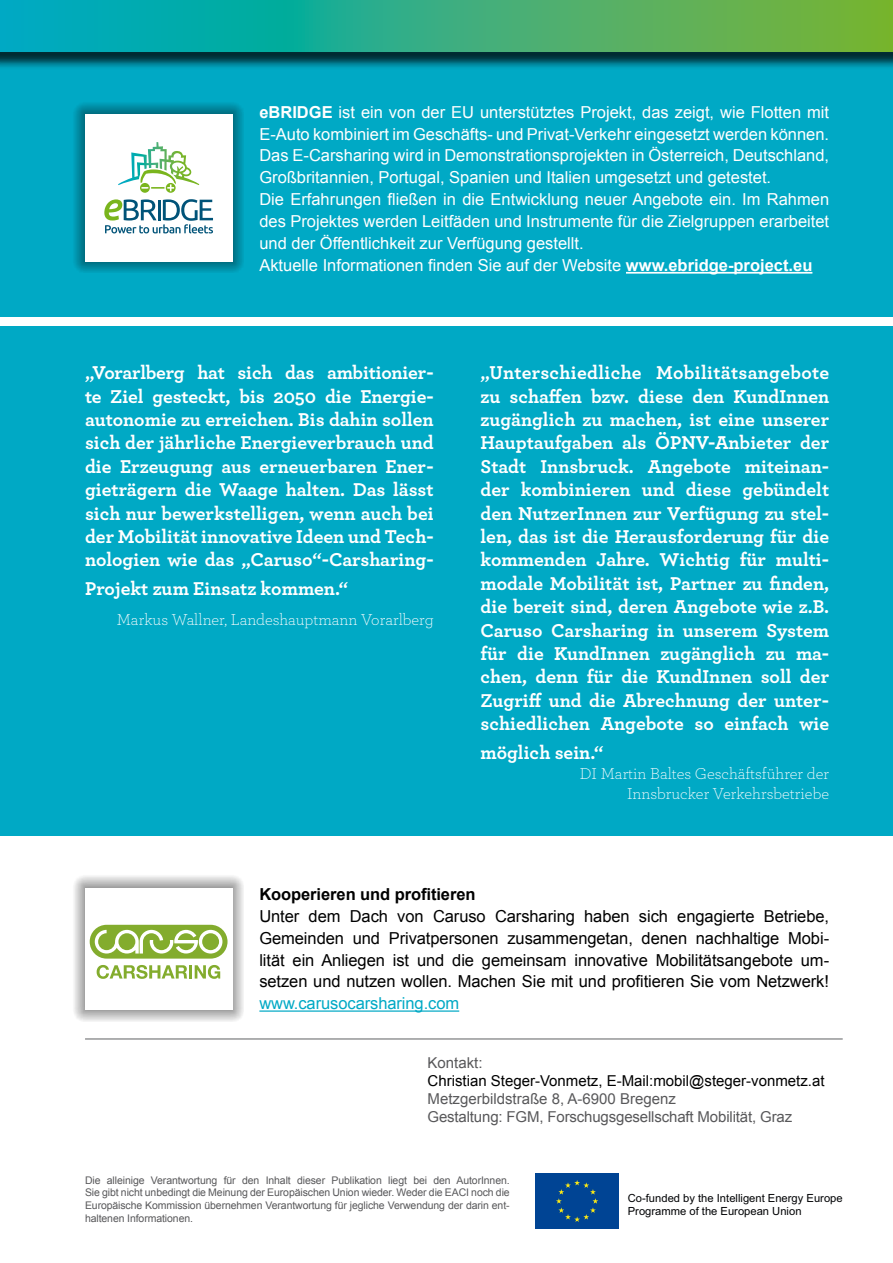
<style>
.page{position:relative;width:893px;height:1263px;background:#fff}
.page>*{position:absolute;margin:0;border:0;box-sizing:border-box;transform-origin:0 0}
.t1{font:700 19.5px/23.4px "Archer Pro";color:#fff;text-align:justify}
.t2{font:16.5px/21.9px "Arial";color:#fff}
.t3{font:16.5px/21.9px "Arial";letter-spacing:-.005em;color:#000;text-align:justify}
.t4{font:300 16.5px/19.8px "Archer Pro";color:#fff;text-align:right}
.t5{font:700 16.5px "Arial";letter-spacing:-.005em;color:#000}
.t6{font:16.5px "Arial";letter-spacing:-.005em;color:#00a9c5}
.t7{font:15px/18px "Arial";letter-spacing:-.01em;color:#58585a}
.t8{font:15px "Arial";color:#000}
.t9{font:11.25px/13.5px "Arial";color:#000204}
.t10{font:10.5px/12.6px "Arial";letter-spacing:-.01em;color:#58585a;text-align:justify}
.s1{font-weight:700}
</style>
<div class="page">
<div style="left:0;top:326px;width:893px;height:509px;background:#00a9c5"></div>
<div style="left:0;top:38px;width:893px;height:279px;background:#00a9c5"></div>
<div style="left:0;top:0;width:893px;height:70px;background:#000;opacity:.75"></div>
<svg style="left:0;top:0;width:893px;height:51px;background:#34ae7e"></svg>
<hr style="left:626px;top:272px;width:186px;height:2px;background:#fff">
<div style="left:71px;top:100px;width:173px;height:173px;background:#000;opacity:.75"></div>
<div style="left:85px;top:114px;width:147px;height:147px;background:#fff"></div>
<svg style="left:118px;top:142px;width:81px;height:51px"></svg>
<svg style="left:104px;top:199px;width:109px;height:34px"></svg>
<hr style="left:259px;top:1010px;width:200px;height:2px;background:#00a9c5">
<div style="left:71px;top:874px;width:173px;height:147px;background:#000;opacity:.75"></div>
<div style="left:85px;top:888px;width:147px;height:122px;background:#fff"></div>
<div style="left:90px;top:925px;width:138px;height:33px;background:#83ac2d;border-radius:17px"></div>
<svg style="left:95px;top:930px;width:127px;height:23px"></svg>
<svg style="left:97px;top:965px;width:123px;height:14px"></svg>
<div style="left:535px;top:1173px;width:84px;height:56px;background:#004494"></div>
<svg style="left:556px;top:1180px;width:42px;height:42px"></svg>
<hr style="left:85px;top:1038px;width:758px;height:2px;background:#949597">
<p class="t2" style="left:259px;top:101px;width:571px"><span class="s1">eBRIDGE</span> ist ein von der EU unterstütztes Projekt, das zeigt, wie Flotten mit E-Auto kombiniert im Geschäfts- und Privat-Verkehr eingesetzt werden können.<br>Das E-Carsharing wird in Demonstrationsprojekten in Österreich, Deutschland, Großbritannien, Portugal, Spanien und Italien umgesetzt und getestet.<br>Die Erfahrungen fließen in die Entwicklung neuer Angebote ein. Im Rahmen des Projektes werden Leitfäden und Instrumente für die Zielgruppen erarbeitet und der Öffentlichkeit zur Verfügung gestellt.<br>Aktuelle Informationen finden Sie auf der Website <span class="s1">www.ebridge-project.eu</span></p>
<p class="t1" style="left:85px;top:360px;width:350px">„Vorarlberg hat sich das ambitionier&shy;te Ziel gesteckt, bis 2050 die Energie&shy;autonomie zu erreichen. Bis dahin sollen sich der jährliche Energieverbrauch und die Erzeugung aus erneuerbaren Ener&shy;gieträgern die Waage halten. Das lässt sich nur bewerkstelligen, wenn auch bei der Mobilität innovative Ideen und Tech&shy;nologien wie das „Caruso“-Carsharing-</p>
<p class="t1" style="left:85px;top:576px;width:265px">Projekt zum Einsatz kommen.“</p>
<p class="t4" style="left:117px;top:609px;width:318px">Markus Wallner, Landeshauptmann Vorarlberg</p>
<p class="t1" style="left:480px;top:360px;width:350px">„Unterschiedliche Mobilitätsangebote zu schaffen bzw. diese den KundInnen zugänglich zu machen, ist eine unserer Hauptaufgaben als ÖPNV-Anbieter der Stadt Innsbruck. Angebote miteinan&shy;der kombinieren und diese gebündelt den NutzerInnen zur Verfügung zu stel&shy;len, das ist die Herausforderung für die kommenden Jahre. Wichtig für multi&shy;modale Mobilität ist, Partner zu finden, die bereit sind, deren Angebote wie z.B.<br>Caruso Carsharing in unserem System für die KundInnen zugänglich zu ma&shy;chen, denn für die KundInnen soll der Zugriff und die Abrechnung der unter&shy;schiedlichen Angebote so einfach wie</p>
<p class="t1" style="left:480px;top:740px;width:124px">möglich sein.“</p>
<p class="t4" style="left:580px;top:763px;width:251px">DI Martin Baltes Geschäftsführer der<br>Innsbrucker Verkehrsbetriebe</p>
<p class="t5" style="left:259px;top:883px;width:218px">Kooperieren und profitieren</p>
<p class="t3" style="left:259px;top:905px;width:571px">Unter dem Dach von Caruso Carsharing haben sich engagierte Betriebe, Gemeinden und Privatpersonen zusammengetan, denen nachhaltige Mobi&shy;lität ein Anliegen ist und die gemeinsam innovative Mobilitätsangebote um&shy;setzen und nutzen wollen. Machen Sie mit und profitieren Sie vom Netzwerk!</p>
<p class="t6" style="left:259px;top:993px;width:201px">www.carusocarsharing.com</p>
<p class="t7" style="left:427px;top:1053px;width:57px">Kontakt:</p>
<p class="t8" style="left:427px;top:1070px;width:399px">Christian Steger-Vonmetz, E-Mail:mobil@steger-vonmetz.at</p>
<p class="t7" style="left:427px;top:1089px;width:366px">Metzgerbildstraße 8, A-6900 Bregenz<br>Gestaltung: FGM, Forschugsgesellschaft Mobilität, Graz</p>
<p class="t10" style="left:85px;top:1174px;width:426px">Die alleinige Verantwortung für den Inhalt dieser Publikation liegt bei den AutorInnen.<br>Sie gibt nicht unbedingt die Meinung der Europäischen Union wieder. Weder die EACI noch die Europäische Kommission übernehmen Verantwortung für jegliche Verwendung der darin ent&shy;haltenen Informationen.</p>
<p class="t9" style="left:628px;top:1192px;width:216px">Co-funded by the Intelligent Energy Europe<br>Programme of the European Union</p>
</div>
